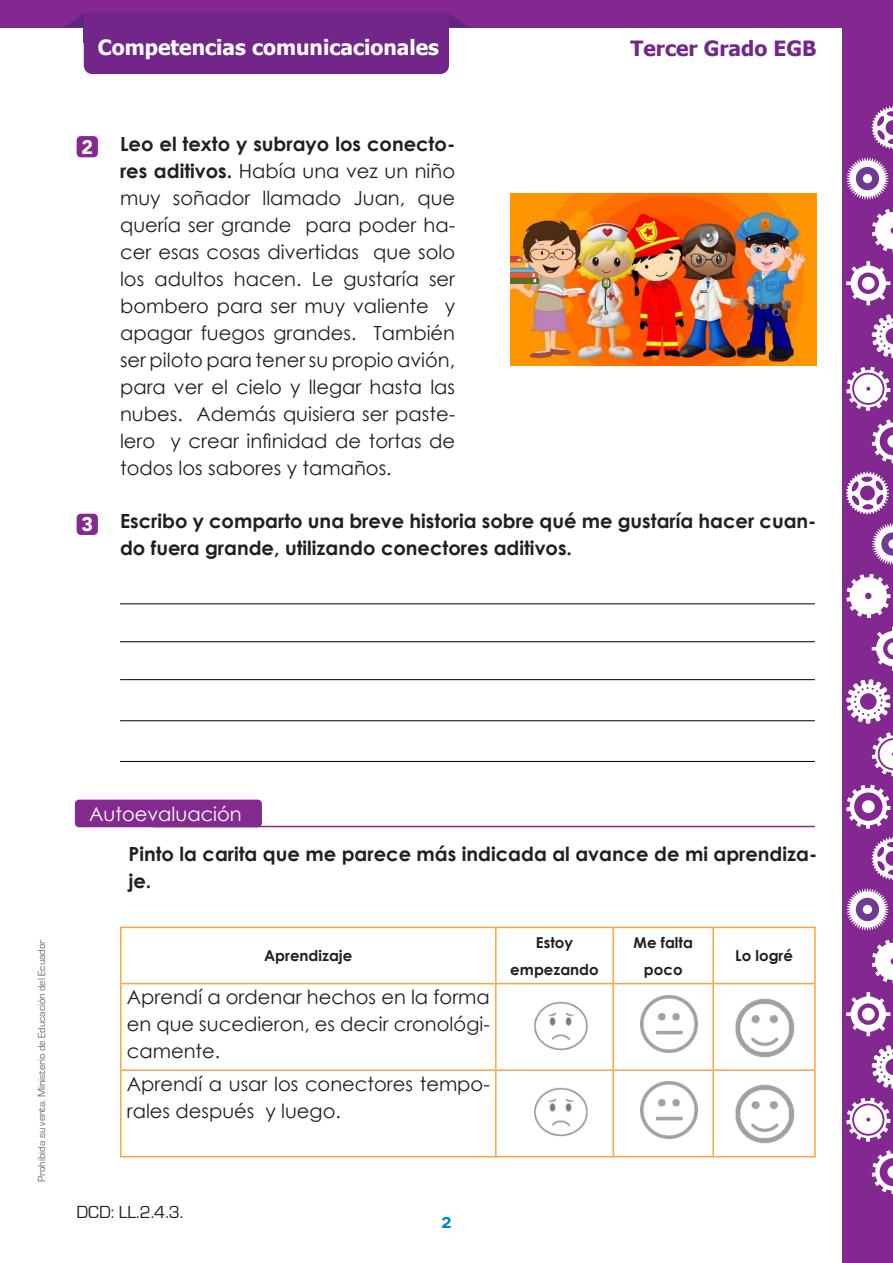
<style>
.page{position:relative;width:893px;height:1263px;background:#fff}
.page>*{position:absolute;margin:0;border:0;box-sizing:border-box;transform-origin:0 0}
.t1{font:700 21px "Tahoma";color:#fff}
.t2{font:700 21px "Tahoma";color:#73278a}
.Actividades{font:19.5px/27px "Century Gothic";color:#231f20;text-align:justify}
.Actividades-2{font:700 19.5px/27px "Century Gothic";color:#231f20}
.Actividades-3{font:19.5px "Century Gothic";color:#fff}
.Subtitulo{font:900 19.5px "Avenir LT Std";color:#fff}
.t3{font:18px "Eurostile";color:#231f20}
.Actividades-4{font:700 15px/27px "Century Gothic";color:#231f20;text-align:center}
.t4{font:15px "Metrosant";color:#0086cc}
.t5{font:10.5px "Eurostile";color:#646a6d}
.s1{font-weight:700}
</style>
<div class="page">
<div style="left:0;top:0;width:893px;height:28px;background:#832890"></div>
<div style="left:842px;top:0;width:51px;height:1263px;background:#832890"></div>
<svg style="left:872px;top:939px;width:21px;height:44px"></svg>
<svg style="left:872px;top:1045px;width:21px;height:44px"></svg>
<svg style="left:846px;top:1097px;width:44px;height:44px"></svg>
<svg style="left:846px;top:992px;width:44px;height:44px"></svg>
<svg style="left:872px;top:1150px;width:21px;height:44px"></svg>
<svg style="left:846px;top:888px;width:43px;height:43px"></svg>
<div style="left:856px;top:898px;width:23px;height:23px;background:#713996;border-radius:50%"></div>
<div style="left:863px;top:905px;width:9px;height:9px;background:#fff;border-radius:50%"></div>
<svg style="left:872px;top:837px;width:21px;height:43px"></svg>
<svg style="left:846px;top:574px;width:44px;height:44px"></svg>
<svg style="left:846px;top:679px;width:44px;height:45px"></svg>
<svg style="left:872px;top:732px;width:21px;height:44px"></svg>
<svg style="left:872px;top:627px;width:21px;height:44px"></svg>
<svg style="left:846px;top:785px;width:44px;height:44px"></svg>
<div style="left:862px;top:800px;width:13px;height:13px;background:#fff;border-radius:50%"></div>
<svg style="left:872px;top:523px;width:21px;height:42px"></svg>
<svg style="left:846px;top:472px;width:43px;height:42px"></svg>
<svg style="left:872px;top:209px;width:21px;height:44px"></svg>
<svg style="left:872px;top:314px;width:21px;height:44px"></svg>
<svg style="left:846px;top:367px;width:44px;height:44px"></svg>
<svg style="left:846px;top:261px;width:44px;height:44px"></svg>
<svg style="left:872px;top:419px;width:21px;height:44px"></svg>
<svg style="left:846px;top:157px;width:43px;height:43px"></svg>
<div style="left:856px;top:167px;width:23px;height:23px;background:#713996;border-radius:50%"></div>
<div style="left:863px;top:174px;width:9px;height:9px;background:#fff;border-radius:50%"></div>
<svg style="left:872px;top:106px;width:21px;height:43px"></svg>
<div style="left:84px;top:14px;width:365px;height:60px;background:#72268a;border-radius:9px"></div>
<div style="left:84px;top:14px;width:365px;height:29px;background:#72268a"></div>
<svg style="left:64px;top:14px;width:20px;height:14px"></svg>
<svg style="left:449px;top:14px;width:20px;height:14px"></svg>
<div style="left:75px;top:800px;width:187px;height:27px;background:#842990;border-radius:4px"></div>
<hr style="left:154px;top:826px;width:661px;height:1px;background:#842990">
<img style="left:510px;top:193px;width:306px;height:173px">
<hr style="left:120px;top:603px;width:695px;height:1px;background:#000">
<hr style="left:120px;top:641px;width:695px;height:1px;background:#000">
<hr style="left:120px;top:679px;width:695px;height:1px;background:#000">
<hr style="left:120px;top:720px;width:695px;height:1px;background:#000">
<hr style="left:120px;top:761px;width:695px;height:1px;background:#000">
<hr style="left:120px;top:927px;width:376px;height:1px;background:#faa63b">
<hr style="left:120px;top:928px;width:2px;height:55px;background:#faa63b">
<hr style="left:496px;top:927px;width:117px;height:1px;background:#faa63b">
<hr style="left:495px;top:928px;width:2px;height:55px;background:#faa63b">
<hr style="left:613px;top:927px;width:100px;height:1px;background:#faa63b">
<hr style="left:613px;top:928px;width:1px;height:55px;background:#faa63b">
<hr style="left:713px;top:927px;width:103px;height:1px;background:#faa63b">
<hr style="left:712px;top:928px;width:2px;height:55px;background:#faa63b">
<hr style="left:814px;top:928px;width:2px;height:55px;background:#faa63b">
<hr style="left:120px;top:983px;width:376px;height:1px;background:#faa63b">
<hr style="left:120px;top:984px;width:2px;height:85px;background:#faa63b">
<hr style="left:496px;top:983px;width:117px;height:1px;background:#faa63b">
<hr style="left:495px;top:984px;width:2px;height:85px;background:#faa63b">
<hr style="left:613px;top:983px;width:100px;height:1px;background:#faa63b">
<hr style="left:613px;top:984px;width:1px;height:85px;background:#faa63b">
<hr style="left:713px;top:983px;width:103px;height:1px;background:#faa63b">
<hr style="left:712px;top:984px;width:2px;height:85px;background:#faa63b">
<hr style="left:814px;top:984px;width:2px;height:85px;background:#faa63b">
<hr style="left:120px;top:1069px;width:376px;height:2px;background:#faa63b">
<hr style="left:120px;top:1071px;width:2px;height:85px;background:#faa63b">
<hr style="left:496px;top:1069px;width:117px;height:2px;background:#faa63b">
<hr style="left:495px;top:1071px;width:2px;height:85px;background:#faa63b">
<hr style="left:613px;top:1069px;width:100px;height:2px;background:#faa63b">
<hr style="left:613px;top:1071px;width:1px;height:85px;background:#faa63b">
<hr style="left:713px;top:1069px;width:103px;height:2px;background:#faa63b">
<hr style="left:712px;top:1071px;width:2px;height:85px;background:#faa63b">
<hr style="left:814px;top:1071px;width:2px;height:85px;background:#faa63b">
<hr style="left:120px;top:1156px;width:376px;height:1px;background:#faa63b">
<hr style="left:496px;top:1156px;width:117px;height:1px;background:#faa63b">
<hr style="left:613px;top:1156px;width:100px;height:1px;background:#faa63b">
<hr style="left:713px;top:1156px;width:103px;height:1px;background:#faa63b">
<img style="left:534px;top:1001px;width:54px;height:50px">
<img style="left:534px;top:1087px;width:54px;height:50px">
<img style="left:640px;top:995px;width:57px;height:57px">
<img style="left:640px;top:1081px;width:57px;height:57px">
<img style="left:736px;top:999px;width:58px;height:58px">
<img style="left:736px;top:1085px;width:58px;height:58px">
<div style="left:77px;top:136px;width:21px;height:21px;background:#842990;border-radius:4px"></div>
<div style="left:77px;top:514px;width:21px;height:21px;background:#842990;border-radius:4px"></div>
<p class="t1" style="left:98px;top:33px;width:343px">Competencias comunicacionales</p>
<p class="t2" style="left:631px;top:34px;width:187px">Tercer Grado EGB</p>
<p class="Subtitulo" style="left:81px;top:135px;width:13px">2</p>
<p class="Subtitulo" style="left:81px;top:513px;width:13px">3</p>
<p class="Actividades" style="left:120px;top:130px;width:337px"><span class="s1">Leo el texto y subrayo los conecto&shy;res aditivos.</span> Había una vez un niño muy soñador llamado Juan, que quería ser grande para poder ha&shy;cer esas cosas divertidas que solo los adultos hacen. Le gustaría ser bombero para ser muy valiente y apagar fuegos grandes. También ser piloto para tener su propio avión, para ver el cielo y llegar hasta las nubes. Además quisiera ser paste&shy;lero y crear infinidad de tortas de todos los sabores y tamaños.</p>
<p class="Actividades-2" style="left:120px;top:507px;width:698px">Escribo y comparto una breve historia sobre qué me gustaría hacer cuan&shy;do fuera grande, utilizando conectores aditivos.</p>
<p class="t5" style="left:36px;top:1182px;width:244px;rotate:-90deg">Prohibida su venta. Ministerio de Educación del Ecuador</p>
<p class="Actividades-3" style="left:89px;top:800px;width:154px">Autoevaluación</p>
<p class="Actividades-2" style="left:128px;top:840px;width:690px">Pinto la carita que me parece más indicada al avance de mi aprendiza&shy;je.</p>
<p class="Actividades-4" style="left:264px;top:942px;width:90px">Aprendizaje</p>
<p class="Actividades" style="left:127px;top:983px;width:364px">Aprendí a ordenar hechos en la forma en que sucedieron, es decir cronológi&shy;camente.</p>
<p class="Actividades" style="left:127px;top:1070px;width:364px">Aprendí a usar los conectores tempo&shy;rales después y luego.</p>
<p class="Actividades-4" style="left:536px;top:928px;width:39px">Estoy</p>
<p class="Actividades-4" style="left:510px;top:955px;width:90px">empezando</p>
<p class="t3" style="left:77px;top:1203px;width:108px">DCD: LL.2.4.3.</p>
<p class="t4" style="left:441px;top:1213px;width:12px">2</p>
<p class="Actividades-4" style="left:634px;top:928px;width:61px">Me falta poco</p>
<p class="Actividades-4" style="left:735px;top:942px;width:59px">Lo logré</p>
</div>
